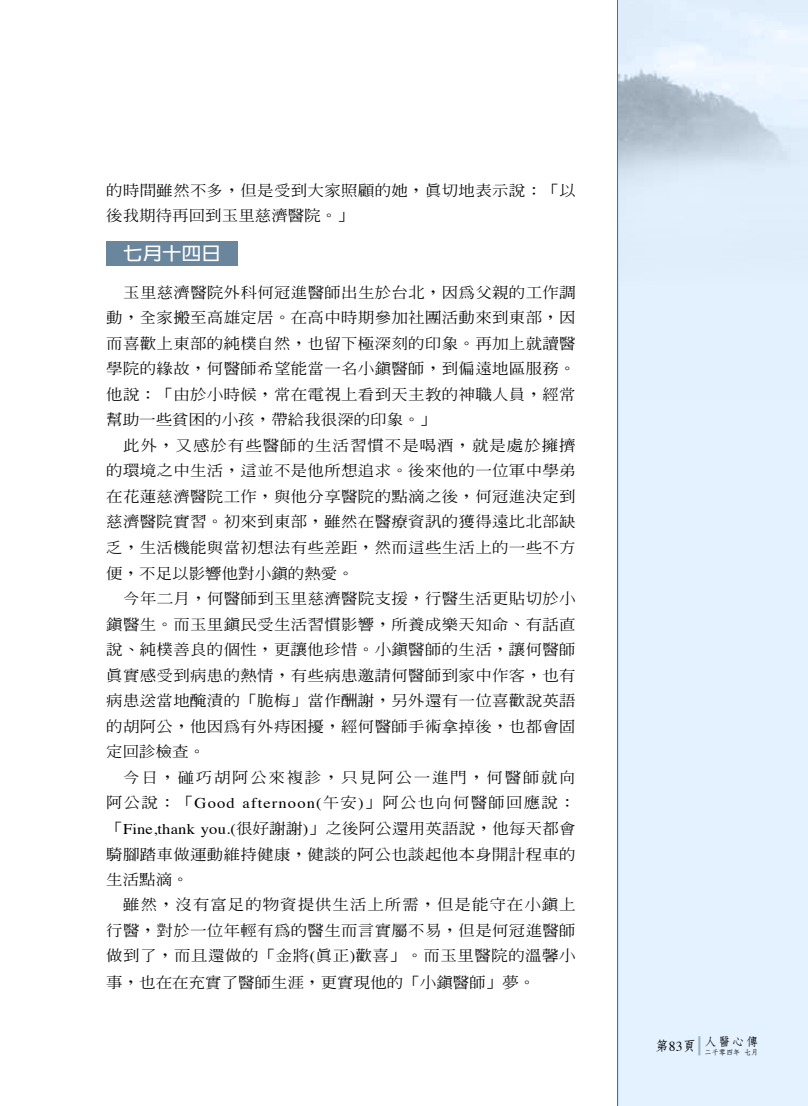
<style>
.page{position:relative;width:808px;height:1106px;background:#fff}
.page>*{position:absolute;margin:0;border:0;box-sizing:border-box;transform-origin:0 0}
.t1{font:700 17.55px "New Gothic";color:#fff;scale:1.11 1}
.t2{font:500 14.85px/25.5px "Inn Ming";letter-spacing:.015em;color:#000;text-align:justify;scale:1.11 1}
.t3{font:700 13.65px "Nan Sung";color:#000}
.t4{font:700 11.7px "Nan Sung";color:#000;scale:1.05 1}
.t5{font:700 7.2px "Nan Sung";color:#000}
.s1{font-family:"Times";font-weight:400}
</style>
<div class="page">
<div style="left:617px;top:0;width:191px;height:1106px;background:#e4f2ff"></div>
<img style="left:618px;top:0;width:190px;height:399px">
<svg style="left:698px;top:1036px;width:2px;height:19px"></svg>
<div style="left:106px;top:241px;width:131px;height:25px;background:#69869d"></div>
<p class="t2" style="left:106px;top:177px;width:424px">的時間雖然不多，但是受到大家照顧的她，真切地表示說：「以後我期待再回到玉里慈濟醫院。」</p>
<p class="t1" style="left:123px;top:245px;width:89px">七月十四日</p>
<p class="t2" style="left:106px;top:279px;width:424px;text-indent:17px">玉里慈濟醫院外科何冠進醫師出生於台北，因為父親的工作調動，全家搬至高雄定居。在高中時期參加社團活動來到東部，因而喜歡上東部的純樸自然，也留下極深刻的印象。再加上就讀醫學院的緣故，何醫師希望能當一名小鎮醫師，到偏遠地區服務。他說：「由於小時候，常在電視上看到天主教的神職人員，經常幫助一些貧困的小孩，帶給我很深的印象。」</p>
<p class="t2" style="left:106px;top:432px;width:424px;text-indent:17px">此外，又感於有些醫師的生活習慣不是喝酒，就是處於擁擠的環境之中生活，這並不是他所想追求。後來他的一位軍中學弟在花蓮慈濟醫院工作，與他分享醫院的點滴之後，何冠進決定到慈濟醫院實習。初來到東部，雖然在醫療資訊的獲得遠比北部缺乏，生活機能與當初想法有些差距，然而這些生活上的一些不方便，不足以影響他對小鎮的熱愛。</p>
<p class="t2" style="left:106px;top:585px;width:424px;text-indent:17px">今年二月，何醫師到玉里慈濟醫院支援，行醫生活更貼切於小鎮醫生。而玉里鎮民受生活習慣影響，所養成樂天知命、有話直說、純樸善良的個性，更讓他珍惜。小鎮醫師的生活，讓何醫師真實感受到病患的熱情，有些病患邀請何醫師到家中作客，也有病患送當地醃漬的「脆梅」當作酬謝，另外還有一位喜歡說英語的胡阿公，他因為有外痔困擾，經何醫師手術拿掉後，也都會固定回診檢查。</p>
<p class="t2" style="left:106px;top:764px;width:424px;text-indent:17px">今日，碰巧胡阿公來複診，只見阿公一進門，何醫師就向阿公說：「<span class="s1">Good afternoon(</span>午安<span class="s1">)</span>」阿公也向何醫師回應說：「<span class="s1">Fine,thank you.(</span>很好謝謝<span class="s1">)</span>」之後阿公還用英語說，他每天都會騎腳踏車做運動維持健康，健談的阿公也談起他本身開計程車的生活點滴。</p>
<p class="t2" style="left:106px;top:891px;width:424px;text-indent:17px">雖然，沒有富足的物資提供生活上所需，但是能守在小鎮上行醫，對於一位年輕有為的醫生而言實屬不易，但是何冠進醫師做到了，而且還做的「金將<span class="s1">(</span>真正<span class="s1">)</span>歡喜」。而玉里醫院的溫馨小事，也在在充實了醫師生涯，更實現他的「小鎮醫師」夢。</p>
<p class="t3" style="left:655px;top:1038px;width:43px">第<span class="s1">83</span>頁</p>
<p class="t4" style="left:704px;top:1035px;width:53px">人醫心傳</p>
<p class="t5" style="left:704px;top:1048px;width:56px">二千零四年 七月</p>
</div>
